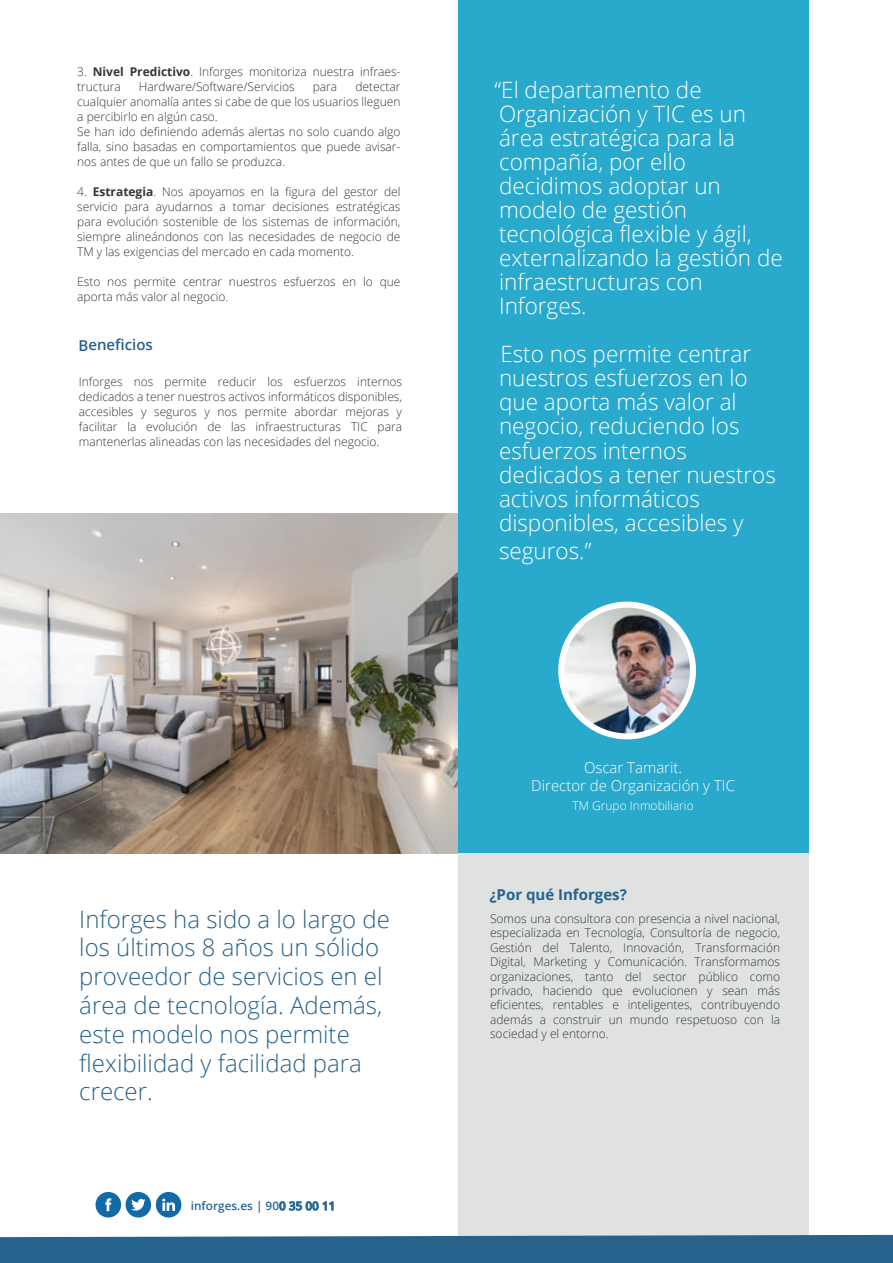
<style>
.page{position:relative;width:893px;height:1263px;background:#fff}
.page>*{position:absolute;margin:0;border:0;box-sizing:border-box;transform-origin:0 0}
.t1{font:300 24px/28.8px "Open Sans";color:#27628d}
.t2{font:300 22.5px/24px "Open Sans";color:#fff}
.t3{font:300 15px/18px "Open Sans";color:#fff;text-align:center}
.t4{font:700 15px "Open Sans";color:#26638e}
.t5{font:600 15px "Open Sans";letter-spacing:-.005em;color:#27628d}
.t6{font:300 12px/15px "Open Sans";color:#323638}
.t7{font:300 12px/14.4px "Open Sans";color:#333739;text-align:justify}
.t8{font:300 12px "Open Sans";color:#fff}
.t9{font:600 11.85px "Open Sans";color:#286796}
.s1{font-weight:700}
</style>
<div class="page">
<div style="left:458px;top:850px;width:350px;height:411px;background:#e0e2e1"></div>
<div style="left:458px;top:33px;width:350px;height:819px;background:#29a9cc"></div>
<div style="left:458px;top:0;width:350px;height:34px;background:#29a9cc"></div>
<div style="left:0;top:1235px;width:893px;height:28px;background:#27628d"></div>
<svg style="left:96px;top:1192px;width:85px;height:25px"></svg>
<img style="left:561px;top:605px;width:131px;height:131px">
<div style="left:558px;top:602px;width:138px;height:137px;border:6px solid #fff;border-radius:50%"></div>
<img style="left:1px;top:513px;width:457px;height:340px">
<p class="t6" style="left:77px;top:64px;width:325px">3. <span class="s1">Nivel Predictivo</span>. Inforges monitoriza nuestra infraes&shy;tructura</p>
<p class="t6" style="left:139px;top:79px;width:157px">Hardware/Software/Servicios</p>
<p class="t6" style="left:313px;top:79px;width:26px">para</p>
<p class="t6" style="left:77px;top:79px;width:325px;text-indent:278px">detectar cualquier anomalía antes si cabe de que los usuarios lleguen a percibirlo en algún caso.<br>Se han ido definiendo además alertas no solo cuando algo falla, sino basadas en comportamientos que puede avisar&shy;nos antes de que un fallo se produzca.</p>
<p class="t6" style="left:77px;top:184px;width:325px;text-align:justify">4. <span class="s1">Estrategia</span>. Nos apoyamos en la figura del gestor del servicio para ayudarnos a tomar decisiones estratégicas para evolución sostenible de los sistemas de información, siempre alineándonos con las necesidades de negocio de TM y las exigencias del mercado en cada momento.</p>
<p class="t6" style="left:77px;top:274px;width:325px">Esto nos permite centrar nuestros esfuerzos en lo que aporta más valor al negocio.</p>
<p class="t5" style="left:78px;top:335px;width:76px">Beneficios</p>
<p class="t6" style="left:79px;top:374px;width:325px;text-align:justify">Inforges nos permite reducir los esfuerzos internos dedicados a tener nuestros activos informáticos disponibles, accesibles y seguros y nos permite abordar mejoras y facilitar la evolución de las infraestructuras TIC para mantenerlas alineadas con las necesidades del negocio.</p>
<h1 class="t1" style="left:79px;top:904px;width:312px">Inforges ha sido a lo largo de los últimos 8 años un sólido proveedor de servicios en el área de tecnología. Además, este modelo nos permite flexibilidad y facilidad para crecer.</h1>
<p class="t9" style="left:191px;top:1198px;width:146px">inforges.es | 900 35 00 11</p>
<h2 class="t2" style="left:494px;top:78px;width:290px">“El departamento de<br>Organización y TIC es un área estratégica para la compañía, por ello decidimos adoptar un modelo de gestión tecnológica flexible y ágil, externalizando la gestión de infraestructuras con<br>Inforges.</h2>
<h2 class="t2" style="left:499px;top:342px;width:278px">Esto nos permite centrar nuestros esfuerzos en lo que aporta más valor al negocio, reduciendo los esfuerzos internos dedicados a tener nuestros activos informáticos disponibles, accesibles y</h2>
<h2 class="t2" style="left:499px;top:539px;width:94px">seguros.”</h2>
<p class="t3" style="left:531px;top:758px;width:205px">Oscar Tamarit.<br>Director de Organización y TIC</p>
<p class="t8" style="left:572px;top:798px;width:123px">TM Grupo Inmobiliario</p>
<p class="t4" style="left:489px;top:884px;width:139px">¿Por qué Inforges?</p>
<p class="t7" style="left:490px;top:911px;width:292px">Somos una consultora con presencia a nivel nacional, especializada en Tecnología, Consultoría de negocio, Gestión del Talento, Innovación, Transformación Digital, Marketing y Comunicación. Transformamos organizaciones, tanto del sector público como privado, haciendo que evolucionen y sean más eficientes, rentables e inteligentes, contribuyendo además a construir un mundo respetuoso con la sociedad y el entorno.</p>
</div>
